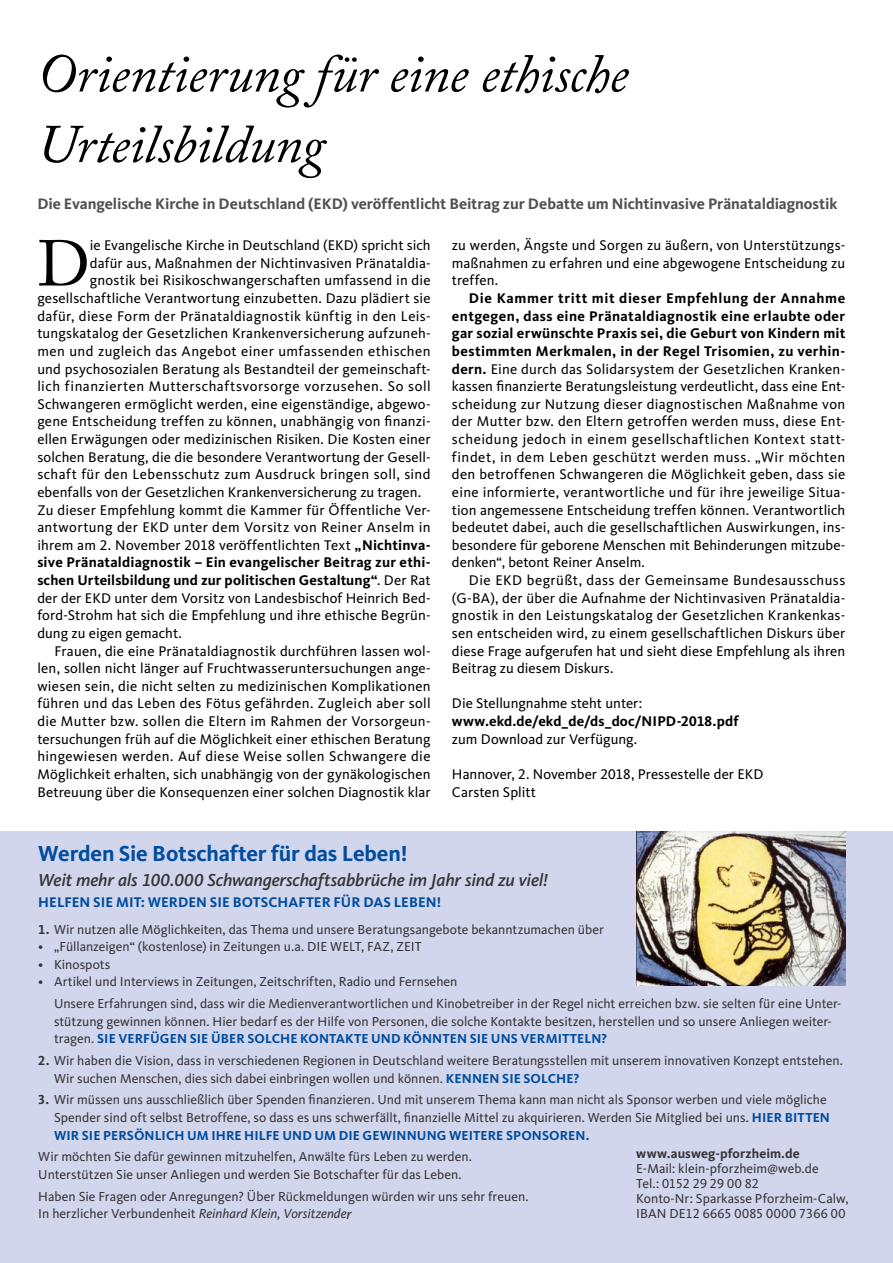
<style>
.page{position:relative;width:893px;height:1263px;background:#fff}
.page>*{position:absolute;margin:0;border:0;box-sizing:border-box;transform-origin:0 0}
.t1{font:64.2px "Adobe Caslon Pro";color:#000}
.t2{font:italic 54px/70.5px "Adobe Caslon Pro";letter-spacing:-.01em;color:#000}
.t3{font:700 22.5px "CDU Kievit Tab";letter-spacing:-.01em;color:#004d9f}
.t4{font:italic 500 18px "CDU Kievit Tab";letter-spacing:-.01em;color:#373437}
.t5{font:700 15.75px "CDU Kievit Tab";letter-spacing:-.005em;color:#504f53}
.t6{font:14.55px/17.7px "CDU Kievit Tab";letter-spacing:.01em;color:#000;text-align:justify}
.t7{font:14.55px "CDU Kievit Tab";letter-spacing:.03em;color:#000}
.t8{font:700 14.55px "CDU Kievit Tab";letter-spacing:.01em;color:#000}
.t9{font:14.55px "CDU Kievit Tab";letter-spacing:.035em;color:#000}
.t10{font:700 14.55px "CDU Kievit Tab";letter-spacing:.005em;color:#004d9f}
.t11{font:13.5px/17.5px "CDU Kievit Tab";color:#373437}
.t12{font:700 13.5px "CDU Kievit Tab";letter-spacing:.005em;color:#373437}
.s1{font-weight:700}
.s2{font-weight:400}
.s3{font-weight:700;color:#004d9f}
.s4{font-style:italic}
.s5{font-style:italic;font-size:14.55px}
</style>
<div class="page">
<div style="left:0;top:831px;width:893px;height:432px;background:#d2d6ec"></div>
<img style="left:636px;top:831px;width:209px;height:155px">
<h2 class="t2" style="left:37px;top:38px;width:592px">Orientierung für eine ethische<br>Urteilsbildung</h2>
<p class="t5" style="left:37px;top:195px;width:802px">Die Evangelische Kirche in Deutschland (EKD) veröffentlicht Beitrag zur Debatte um Nichtinvasive Pränataldiagnostik</p>
<h1 class="t1" style="left:37px;top:226px;width:54px">D</h1>
<p class="t6" style="left:90px;top:237px;width:342px">ie Evangelische Kirche in Deutschland (EKD) spricht sich</p>
<p class="t6" style="left:90px;top:254px;width:342px">dafür aus, Maßnahmen der Nichtinvasiven Pränataldia-</p>
<p class="t6" style="left:90px;top:272px;width:342px">gnostik bei Risikoschwangerschaften umfassend in die</p>
<p class="t6" style="left:37px;top:289px;width:395px">gesellschaftliche Verantwortung einzubetten. Dazu plädiert sie</p>
<p class="t6" style="left:37px;top:307px;width:395px">dafür, diese Form der Pränataldiagnostik künftig in den Leis-</p>
<p class="t6" style="left:37px;top:325px;width:395px">tungskatalog der Gesetzlichen Krankenversicherung aufzuneh-</p>
<p class="t7" style="left:37px;top:343px;width:395px">men und zugleich das Angebot einer umfassenden ethischen</p>
<p class="t6" style="left:37px;top:360px;width:395px">und psychosozialen Beratung als Bestandteil der gemeinschaft-</p>
<p class="t9" style="left:37px;top:378px;width:395px">lich finanzierten Mutterschaftsvorsorge vorzusehen. So soll</p>
<p class="t6" style="left:37px;top:395px;width:395px">Schwangeren ermöglicht werden, eine eigenständige, abgewo-</p>
<p class="t6" style="left:37px;top:413px;width:395px">gene Entscheidung treffen zu können, unabhängig von finanzi-</p>
<p class="t6" style="left:37px;top:430px;width:395px">ellen Erwägungen oder medizinischen Risiken. Die Kosten einer</p>
<p class="t6" style="left:37px;top:448px;width:395px">solchen Beratung, die die besondere Verantwortung der Gesell-</p>
<p class="t7" style="left:37px;top:466px;width:395px">schaft für den Lebensschutz zum Ausdruck bringen soll, sind</p>
<p class="t6" style="left:37px;top:483px;width:385px">ebenfalls von der Gesetzlichen Krankenversicherung zu tragen.</p>
<p class="t6" style="left:37px;top:501px;width:395px">Zu dieser Empfehlung kommt die Kammer für Öffentliche Ver-</p>
<p class="t6" style="left:37px;top:519px;width:395px">antwortung der EKD unter dem Vorsitz von Reiner Anselm in</p>
<p class="t6" style="left:37px;top:536px;width:395px">ihrem am 2. November 2018 veröffentlichten Text <span class="s1">„Nichtinva-</span></p>
<p class="t8" style="left:37px;top:554px;width:395px">sive Pränataldiagnostik – Ein evangelischer Beitrag zur ethi-</p>
<p class="t8" style="left:37px;top:572px;width:395px">schen Urteilsbildung und zur politischen Gestaltung“<span class="s2">. Der Rat</span></p>
<p class="t6" style="left:37px;top:589px;width:395px">der der EKD unter dem Vorsitz von Landesbischof Heinrich Bed-</p>
<p class="t6" style="left:37px;top:607px;width:395px">ford-Strohm hat sich die Empfehlung und ihre ethische Begrün-</p>
<p class="t6" style="left:37px;top:624px;width:146px">dung zu eigen gemacht.</p>
<p class="t6" style="left:54px;top:642px;width:378px">Frauen, die eine Pränataldiagnostik durchführen lassen wol-</p>
<p class="t6" style="left:37px;top:660px;width:395px">len, sollen nicht länger auf Fruchtwasseruntersuchungen ange-</p>
<p class="t6" style="left:37px;top:677px;width:395px">wiesen sein, die nicht selten zu medizinischen Komplikationen</p>
<p class="t6" style="left:37px;top:695px;width:395px">führen und das Leben des Fötus gefährden. Zugleich aber soll</p>
<p class="t6" style="left:37px;top:712px;width:395px">die Mutter bzw. sollen die Eltern im Rahmen der Vorsorgeun-</p>
<p class="t6" style="left:37px;top:730px;width:395px">tersuchungen früh auf die Möglichkeit einer ethischen Beratung</p>
<p class="t7" style="left:37px;top:748px;width:395px">hingewiesen werden. Auf diese Weise sollen Schwangere die</p>
<p class="t6" style="left:37px;top:765px;width:395px">Möglichkeit erhalten, sich unabhängig von der gynäkologischen</p>
<p class="t6" style="left:37px;top:783px;width:395px">Betreuung über die Konsequenzen einer solchen Diagnostik klar</p>
<p class="t6" style="left:452px;top:237px;width:395px">zu werden, Ängste und Sorgen zu äußern, von Unterstützungs&shy;maßnahmen zu erfahren und eine abgewogene Entscheidung zu treffen.</p>
<p class="t6" style="left:452px;top:289px;width:395px;text-indent:17px"><span class="s1">Die Kammer tritt mit dieser Empfehlung der Annahme entgegen, dass eine Pränataldiagnostik eine erlaubte oder gar sozial erwünschte Praxis sei, die Geburt von Kindern mit bestimmten Merkmalen, in der Regel Trisomien, zu verhin&shy;dern.</span> Eine durch das Solidarsystem der Gesetzlichen Kranken&shy;kassen finanzierte Beratungsleistung verdeutlicht, dass eine Ent&shy;scheidung zur Nutzung dieser diagnostischen Maßnahme von der Mutter bzw. den Eltern getroffen werden muss, diese Ent&shy;scheidung jedoch in einem gesellschaftlichen Kontext statt&shy;findet, in dem Leben geschützt werden muss. „Wir möchten den betroffenen Schwangeren die Möglichkeit geben, dass sie eine informierte, verantwortliche und für ihre jeweilige Situa&shy;tion angemessene Entscheidung treffen können. Verantwortlich bedeutet dabei, auch die gesellschaftlichen Auswirkungen, ins&shy;besondere für geborene Menschen mit Behinderungen mitzube&shy;denken“, betont Reiner Anselm.</p>
<p class="t6" style="left:452px;top:572px;width:395px;text-indent:17px">Die EKD begrüßt, dass der Gemeinsame Bundesausschuss (G-BA), der über die Aufnahme der Nichtinvasiven Pränataldia&shy;gnostik in den Leistungskatalog der Gesetzlichen Krankenkas&shy;sen entscheiden wird, zu einem gesellschaftlichen Diskurs über diese Frage aufgerufen hat und sieht diese Empfehlung als ihren Beitrag zu diesem Diskurs.</p>
<p class="t6" style="left:452px;top:695px;width:192px">Die Stellungnahme steht unter:</p>
<p class="t8" style="left:452px;top:713px;width:288px">www.ekd.de/ekd_de/ds_doc/NIPD-2018.pdf</p>
<p class="t6" style="left:452px;top:730px;width:187px">zum Download zur Verfügung.</p>
<p class="t6" style="left:452px;top:765px;width:313px">Hannover, 2. November 2018, Pressestelle der EKD<br>Carsten Splitt</p>
<h3 class="t3" style="left:38px;top:840px;width:371px">Werden Sie Botschafter für das Leben!</h3>
<p class="t4" style="left:38px;top:869px;width:511px">Weit mehr als 100.000 Schwangerschaftsabbrüche im Jahr sind zu viel!</p>
<p class="t10" style="left:38px;top:894px;width:404px">HELFEN SIE MIT: WERDEN SIE BOTSCHAFTER FÜR DAS LEBEN!</p>
<p class="t11" style="left:38px;top:920px;width:567px"><span class="s1">1.</span> Wir nutzen alle Möglichkeiten, das Thema und unsere Beratungsangebote bekanntzumachen über</p>
<p class="t11" style="left:38px;top:938px;width:385px">• „Füllanzeigen“ (kostenlose) in Zeitungen u.a. DIE WELT, FAZ, ZEIT</p>
<p class="t11" style="left:38px;top:955px;width:74px">• Kinospots</p>
<p class="t11" style="left:54px;top:971px;width:787px;line-height:21.9px;text-indent:-16px">• Artikel und Interviews in Zeitungen, Zeitschriften, Radio und Fernsehen<br>Unsere Erfahrungen sind, dass wir die Medienverantwortlichen und Kinobetreiber in der Regel nicht erreichen bzw. sie selten für eine Unter-</p>
<p class="t11" style="left:54px;top:1012px;width:778px">stützung gewinnen können. Hier bedarf es der Hilfe von Personen, die solche Kontakte besitzen, herstellen und so unsere Anliegen weiter&shy;tragen. <span class="s3">SIE VERFÜGEN SIE ÜBER SOLCHE KONTAKTE UND KÖNNTEN SIE UNS VERMITTELN?</span></p>
<p class="t11" style="left:54px;top:1052px;width:791px;text-indent:-16px"><span class="s1">2.</span> Wir haben die Vision, dass in verschiedenen Regionen in Deutschland weitere Beratungsstellen mit unserem innovativen Konzept entstehen.<br>Wir suchen Menschen, dies sich dabei einbringen wollen und können. <span class="s3">KENNEN SIE SOLCHE?</span></p>
<p class="t11" style="left:54px;top:1091px;width:777px;text-indent:-16px"><span class="s1">3.</span> Wir müssen uns ausschließlich über Spenden finanzieren. Und mit unserem Thema kann man nicht als Sponsor werben und viele mögliche<br>Spender sind oft selbst Betroffene, so dass es uns schwerfällt, finanzielle Mittel zu akquirieren. Werden Sie Mitglied bei uns. <span class="s3">HIER BITTEN<br>WIR SIE PERSÖNLICH UM IHRE HILFE UND UM DIE GEWINNUNG WEITERE SPONSOREN.</span></p>
<p class="t11" style="left:38px;top:1148px;width:435px">Wir möchten Sie dafür gewinnen mitzuhelfen, Anwälte fürs Leben zu werden.<br>Unterstützen Sie unser Anliegen und werden Sie Botschafter für das Leben.</p>
<p class="t11" style="left:38px;top:1188px;width:492px">Haben Sie Fragen oder Anregungen? Über Rückmeldungen würden wir uns sehr freuen.<br>In herzlicher Verbundenheit <span class="s4">Reinhard Klein, Vorsitzende</span><span class="s5">r</span></p>
<p class="t12" style="left:636px;top:1146px;width:165px">www.ausweg-pforzheim.de</p>
<p class="t11" style="left:636px;top:1161px;width:214px;line-height:15px">E-Mail: klein-pforzheim@web.de<br>Tel.: 0152 29 29 00 82<br>Konto-Nr: Sparkasse Pforzheim-Calw,<br>IBAN DE12 6665 0085 0000 7366 00</p>
</div>
